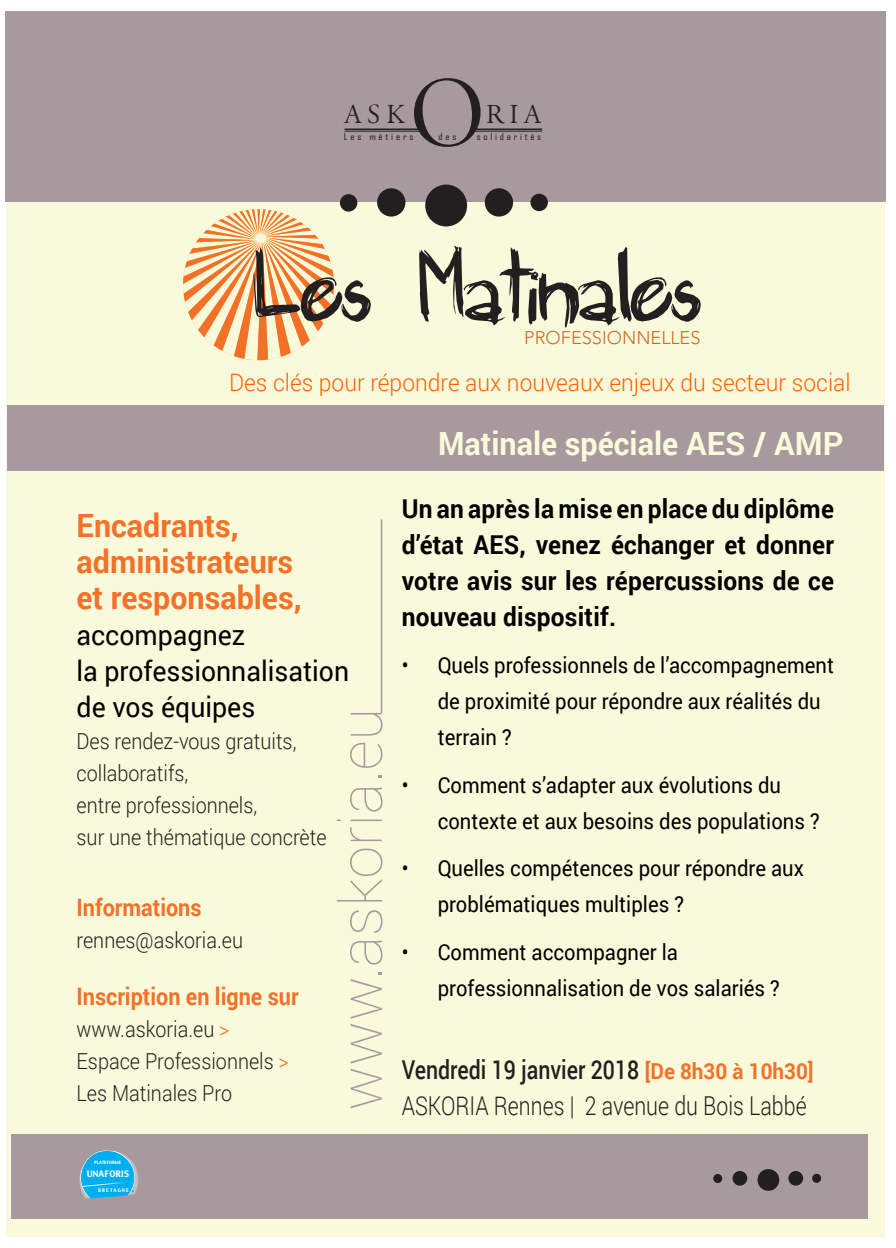
<style>
.page{position:relative;width:896px;height:1248px;background:#fff}
.page>*{position:absolute;margin:0;border:0;box-sizing:border-box;transform-origin:0 0}
.t1{font:99.2px "Adobe Garamond LT Titling";color:#231f20;scale:.96 1}
.t2{font:84.8px "Brankovic";color:#231f20}
.t3{font:100 59.2px "Roboto";color:#a8999e}
.t4{font:700 32px/36px "Roboto";color:#f37128;scale:.95 1}
.t5{font:700 32px "Roboto";color:#f9fadb;scale:.95 1}
.t6{font:28px/36px "Roboto";color:#000;scale:.95 1}
.t7{font:27.6px "Adobe Garamond LT Titling";letter-spacing:.2em;color:#231f20}
.t8{font:700 26px/36px "Roboto";letter-spacing:.01em;color:#000;text-align:justify;scale:.94 1}
.t9{font:300 26px/36px "Roboto";color:#231f20;scale:.82 1}
.t10{font:300 24px "Roboto";color:#ff6300;scale:.95 1}
.t11{font:700 24px "Roboto";color:#f37128;scale:.9 1}
.t12{font:22px/36px "Roboto";color:#000;scale:.92 1}
.t13{font:300 22px/32px "Roboto";color:#231f20;scale:.9 1}
.t14{font:300 18.2px "Avenir LT";color:#cc6b28}
.t15{font:9.4px "Agency FB";letter-spacing:.255em;color:#231f20;scale:1.18 1}
.t16{font:8.6px "Charcoal CY";color:#fff}
.t17{font:4.8px "Charcoal CY";letter-spacing:.2em;color:#fff}
.t18{font:4.4px "Charcoal CY";color:#fff}
.t19{font:italic 2.2px "Arial";color:#231f20}
.s1{color:#f37128}
.s2{font-weight:500}
.s3{font-weight:700;font-size:22px;color:#f37128}
</style>
<div class="page">
<div style="left:6px;top:193px;width:878px;height:1043px;background:#f9fadb"></div>
<div style="left:5px;top:11px;width:880px;height:190px;background:#a8999e"></div>
<hr style="left:344px;top:128px;width:81px;height:2px;background:#231f20">
<hr style="left:344px;top:131px;width:81px;height:1px;background:#231f20">
<hr style="left:474px;top:128px;width:68px;height:2px;background:#231f20">
<hr style="left:474px;top:131px;width:68px;height:1px;background:#231f20">
<div style="left:425px;top:184px;width:42px;height:42px;background:#231f20;border-radius:50%"></div>
<div style="left:377px;top:188px;width:28px;height:28px;background:#231f20;border-radius:50%"></div>
<div style="left:485px;top:188px;width:28px;height:28px;background:#231f20;border-radius:50%"></div>
<div style="left:340px;top:194px;width:17px;height:17px;background:#231f20;border-radius:50%"></div>
<div style="left:530px;top:194px;width:18px;height:17px;background:#231f20;border-radius:50%"></div>
<svg style="left:183px;top:209px;width:151px;height:151px"></svg>
<div style="left:7px;top:405px;width:876px;height:66px;background:#a8999e"></div>
<div style="left:11px;top:1134px;width:857px;height:84px;background:#a8999e"></div>
<svg style="left:79px;top:1150px;width:59px;height:48px"></svg>
<div style="left:757px;top:1168px;width:22px;height:22px;background:#231f20;border-radius:50%"></div>
<div style="left:732px;top:1170px;width:15px;height:15px;background:#231f20;border-radius:50%"></div>
<div style="left:788px;top:1170px;width:15px;height:15px;background:#231f20;border-radius:50%"></div>
<div style="left:713px;top:1173px;width:9px;height:9px;background:#231f20;border-radius:50%"></div>
<div style="left:812px;top:1173px;width:9px;height:9px;background:#231f20;border-radius:50%"></div>
<hr style="left:381px;top:519px;width:1px;height:194px;background:#a8999e">
<h1 class="t1" style="left:409px;top:58px;width:81px">o</h1>
<p class="t7" style="left:344px;top:98px;width:62px">ASK</p>
<p class="t7" style="left:486px;top:98px;width:56px">RIA</p>
<p class="t15" style="left:344px;top:131px;width:60px">Les métiers</p>
<p class="t15" style="left:438px;top:131px;width:17px">des</p>
<p class="t15" style="left:477px;top:131px;width:56px">solidarités</p>
<h2 class="t2" style="left:253px;top:231px;width:450px">Les Matinales</h2>
<p class="t14" style="left:524px;top:327px;width:178px">PROFESSIONNELLES</p>
<p class="t10" style="left:229px;top:365px;width:655px">Des clés pour répondre aux nouveaux enjeux du secteur social</p>
<h3 class="t4" style="left:77px;top:506px;width:238px">Encadrants, administrateurs et responsables,</h3>
<p class="t6" style="left:77px;top:616px;width:288px">accompagnez<br>la professionnalisation de vos équipes</p>
<p class="t13" style="left:77px;top:724px;width:279px">Des rendez-vous gratuits, collaboratifs,<br>entre professionnels,<br>sur une thématique concrète</p>
<h3 class="t3" style="left:320px;top:1110px;width:404px;rotate:-90deg">www.askoria.eu</h3>
<p class="t11" style="left:77px;top:890px;width:140px">Informations</p>
<p class="t13" style="left:77px;top:923px;width:186px">rennes@askoria.eu</p>
<p class="t11" style="left:77px;top:979px;width:248px">Inscription en ligne sur</p>
<p class="t13" style="left:77px;top:1012px;width:237px">www.askoria.eu <span class="s1">&gt;<br></span>Espace Professionnels <span class="s1">&gt;<br></span>Les Matinales Pro</p>
<p class="t18" style="left:94px;top:1159px;width:29px">PLATEFORME</p>
<p class="t17" style="left:98px;top:1187px;width:32px">BRETAGNE</p>
<p class="t16" style="left:87px;top:1168px;width:44px">UNAFORIS</p>
<p class="t19" style="left:132px;top:1190px;width:3px">®</p>
<h3 class="t5" style="left:438px;top:421px;width:428px">Matinale spéciale AES / AMP</h3>
<p class="t8" style="left:402px;top:489px;width:461px">Un an après la mise en place du diplôme d’état AES, venez échanger et donner votre avis sur les répercussions de ce nouveau dispositif.</p>
<p class="t12" style="left:438px;top:646px;width:432px;text-indent:-36px">• Quels professionnels de l’accompagnement de proximité pour répondre aux réalités du terrain ?</p>
<p class="t12" style="left:438px;top:766px;width:417px;text-indent:-36px">• Comment s’adapter aux évolutions du contexte et aux besoins des populations ?</p>
<p class="t12" style="left:438px;top:849px;width:399px;text-indent:-36px">• Quelles compétences pour répondre aux problématiques multiples ?</p>
<p class="t12" style="left:438px;top:932px;width:373px;text-indent:-36px">• Comment accompagner la professionnalisation de vos salariés ?</p>
<p class="t9" style="left:402px;top:1050px;width:504px"><span class="s2">Vendredi 19 janvier 2018</span> <span class="s3">[De 8h30 à 10h30]<br></span>ASKORIA Rennes | 2 avenue du Bois Labbé</p>
</div>
